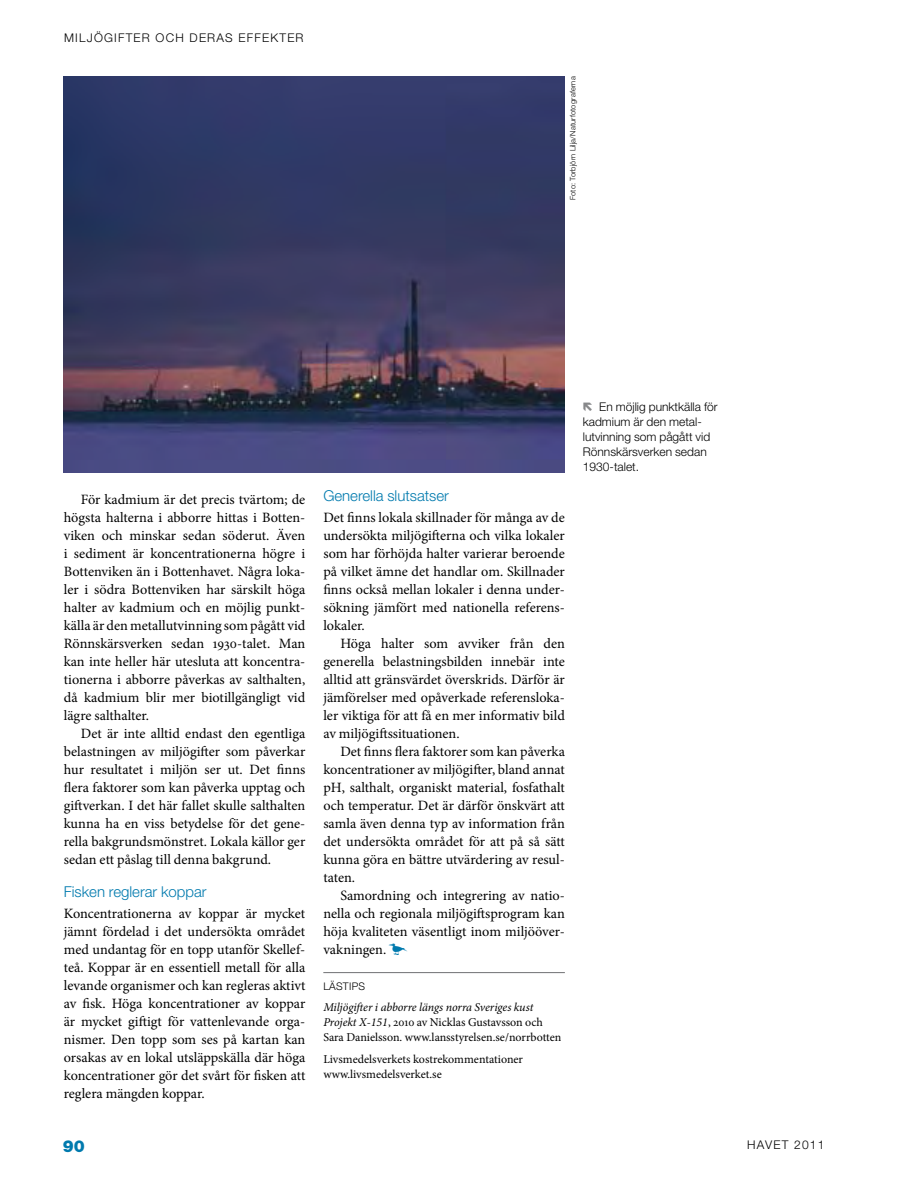
<style>
.page{position:relative;width:918px;height:1188px;background:#fff}
.page>*{position:absolute;margin:0;border:0;box-sizing:border-box;transform-origin:0 0}
.t1{font:900 16.5px "Helvetica Neue";color:#007aae}
.t2{font:300 15px "Helvetica Neue";color:#007aae}
.t3{font:14.25px/18px "Minion Pro";color:#000;text-align:justify}
.t4{font:12px/15px "Minion Pro";letter-spacing:-.005em;color:#000}
.t5{font:300 12px/15px "Helvetica Neue";color:#000}
.t6{font:300 12px "Helvetica Neue";letter-spacing:.1em;color:#000}
.t7{font:300 10.5px "Helvetica Neue";letter-spacing:.025em;color:#000}
.t8{font:300 7.5px "Helvetica Neue";letter-spacing:.02em;color:#000}
.s1{font-family:"Minion Regular SC"}
.s2{font-family:"Maritime BT";font-size:18px;color:#007aae}
.s3{font-style:italic}
</style>
<div class="page">
<hr style="left:323px;top:972px;width:242px;height:1px;background:#707173">
<img style="left:64px;top:77px;width:500px;height:395px">
<p class="t5" style="left:64px;top:30px;width:9px">miljö</p>
<p class="t6" style="left:104px;top:30px;width:197px">gifter och deras effekter</p>
<p class="t8" style="left:568px;top:200px;width:125px;rotate:-90deg">Foto: Torbjörn Lilja/Naturfotograferna</p>
<p class="t3" style="left:64px;top:491px;width:243px;text-indent:17px">För kadmium är det precis tvärtom; de högsta halterna i abborre hittas i Botten&shy;viken och minskar sedan söderut. Även i sediment är koncentrationerna högre i Bottenviken än i Bottenhavet. Några loka&shy;ler i södra Bottenviken har särskilt höga halter av kadmium och en möjlig punkt&shy;källa är den metallutvinning som pågått vid Rönnskärsverken sedan <span class="s1">1930</span>-talet. Man kan inte heller här utesluta att koncentra&shy;tionerna i abborre påverkas av salthalten, då kadmium blir mer biotillgängligt vid lägre salthalter.</p>
<p class="t3" style="left:64px;top:724px;width:243px;text-indent:17px">Det är inte alltid endast den egentliga belastningen av miljögifter som påverkar hur resultatet i miljön ser ut. Det finns flera faktorer som kan påverka upptag och giftverkan. I det här fallet skulle salthalten kunna ha en viss betydelse för det gene&shy;rella bakgrundsmönstret. Lokala källor ger sedan ett påslag till denna bakgrund.</p>
<p class="t2" style="left:64px;top:882px;width:144px">Fisken reglerar koppar</p>
<p class="t3" style="left:64px;top:905px;width:243px">Koncentrationerna av koppar är mycket jämnt fördelad i det undersökta området med undantag för en topp utanför Skellef&shy;teå. Koppar är en essentiell metall för alla levande organismer och kan regleras aktivt av fisk. Höga koncentrationer av koppar är mycket giftigt för vattenlevande orga&shy;nismer. Den topp som ses på kartan kan orsakas av en lokal utsläppskälla där höga koncentrationer gör det svårt för fisken att reglera mängden koppar.</p>
<p class="t2" style="left:323px;top:486px;width:127px">Generella slutsatser</p>
<p class="t3" style="left:323px;top:509px;width:243px">Det finns lokala skillnader för många av de undersökta miljögifterna och vilka lokaler som har förhöjda halter varierar beroende på vilket ämne det handlar om. Skillnader finns också mellan lokaler i denna under&shy;sökning jämfört med nationella referens&shy;lokaler.</p>
<p class="t3" style="left:323px;top:635px;width:243px;text-indent:17px">Höga halter som avviker från den generella belastningsbilden innebär inte alltid att gränsvärdet överskrids. Därför är jämförelser med opåverkade referensloka&shy;ler viktiga för att få en mer informativ bild av miljögiftssituationen.</p>
<p class="t3" style="left:323px;top:742px;width:243px;text-indent:17px">Det finns flera faktorer som kan påverka koncentrationer av miljögifter, bland annat pH, salthalt, organiskt material, fosfathalt och temperatur. Det är därför önskvärt att samla även denna typ av information från det undersökta området för att på så sätt kunna göra en bättre utvärdering av resul&shy;taten.</p>
<p class="t3" style="left:323px;top:886px;width:243px;text-indent:17px">Samordning och integrering av natio&shy;nella och regionala miljögiftsprogram kan höja kvaliteten väsentligt inom miljööver&shy;vakningen. <span class="s2">S</span></p>
<p class="t7" style="left:323px;top:980px;width:32px">Lästips</p>
<p class="t4" style="left:323px;top:1000px;width:240px"><span class="s3">Miljögifter i abborre längs norra Sveriges kust<br>Projekt X-151</span>, <span class="s1">2010</span> av Nicklas Gustavsson och<br>Sara Danielsson. www.lansstyrelsen.se/norrbotten</p>
<p class="t4" style="left:323px;top:1051px;width:201px">Livsmedelsverkets kostrekommentationer www.livsmedelsverket.se</p>
<p class="t5" style="left:583px;top:399px;width:136px;text-indent:16px">En möjlig punktkälla för kadmium är den metal&shy;lutvinning som pågått vid<br>Rönnskärsverken sedan<br>1930-talet.</p>
<p class="t1" style="left:63px;top:1136px;width:24px">90</p>
<p class="t6" style="left:747px;top:1137px;width:79px">havet 2011</p>
</div>
